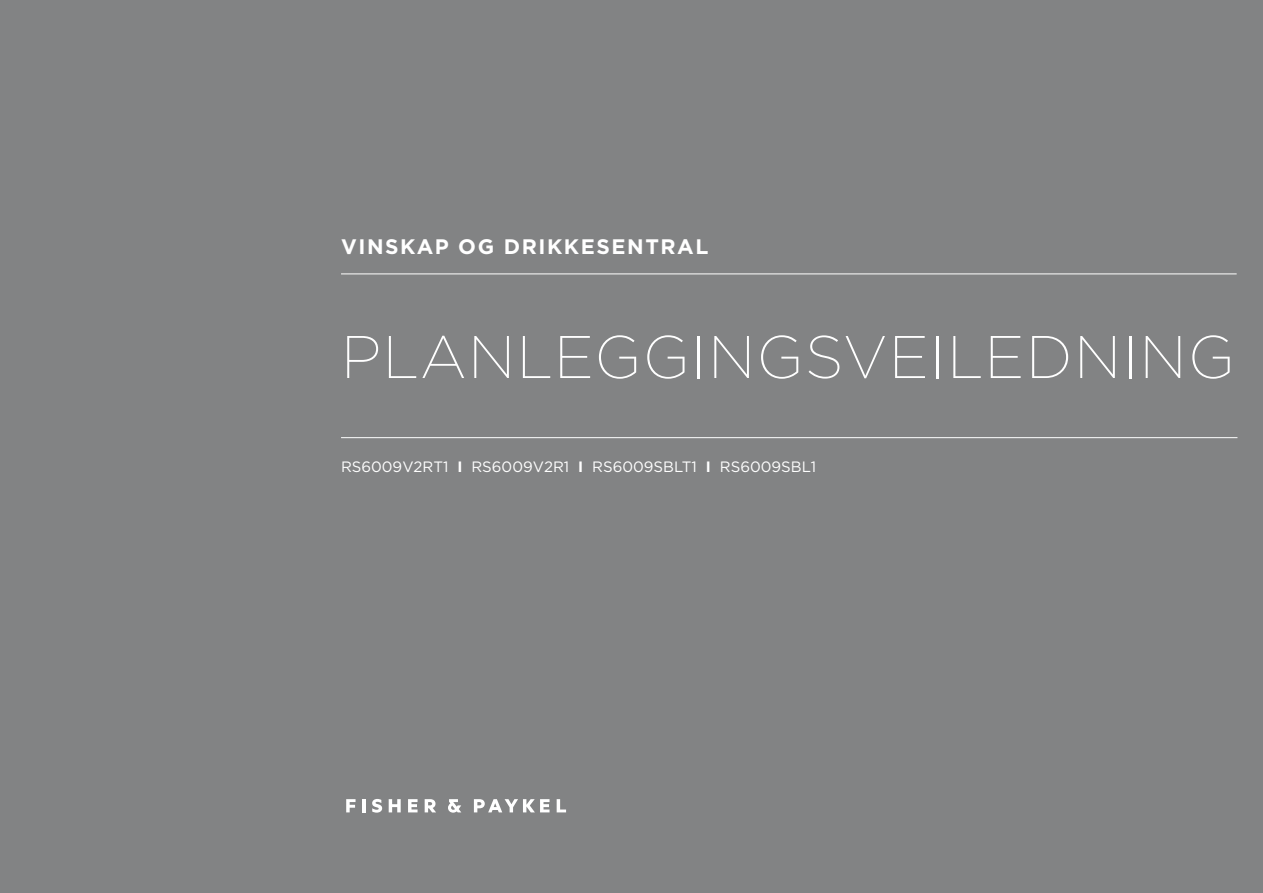
<style>
.page{position:relative;width:1263px;height:893px;background:#828384}
.page>*{position:absolute;margin:0;border:0;box-sizing:border-box;transform-origin:0 0}
.t1{font:200 60px "Gotham";letter-spacing:.025em;color:#fff}
.t2{font:700 21px "Gotham";letter-spacing:.075em;color:#fff}
.t3{font:15px "Gotham";color:#fff}
.s1{font-weight:700}
</style>
<div class="page">
<hr style="left:341px;top:274px;width:896px;height:1px;background:#fff">
<hr style="left:341px;top:437px;width:896px;height:1px;background:#fff">
<svg style="left:346px;top:799px;width:10px;height:13px"></svg>
<hr style="left:362px;top:799px;width:4px;height:13px;background:#fff">
<svg style="left:372px;top:799px;width:10px;height:14px"></svg>
<svg style="left:389px;top:799px;width:12px;height:13px"></svg>
<svg style="left:408px;top:799px;width:9px;height:13px"></svg>
<svg style="left:425px;top:799px;width:11px;height:13px"></svg>
<svg style="left:448px;top:799px;width:13px;height:14px"></svg>
<svg style="left:474px;top:799px;width:75px;height:13px"></svg>
<svg style="left:557px;top:799px;width:9px;height:13px"></svg>
<h2 class="t2" style="left:341px;top:232px;width:369px">VINSKAP OG DRIKKESENTRAL</h2>
<h1 class="t1" style="left:341px;top:319px;width:895px">PLANLEGGINGSVEILEDNING</h1>
<p class="t3" style="left:341px;top:457px;width:477px">RS6009V2RT1 <span class="s1">I</span> RS6009V2R1 <span class="s1">I</span> RS6009SBLT1 <span class="s1">I</span> RS6009SBL1</p>
</div>
